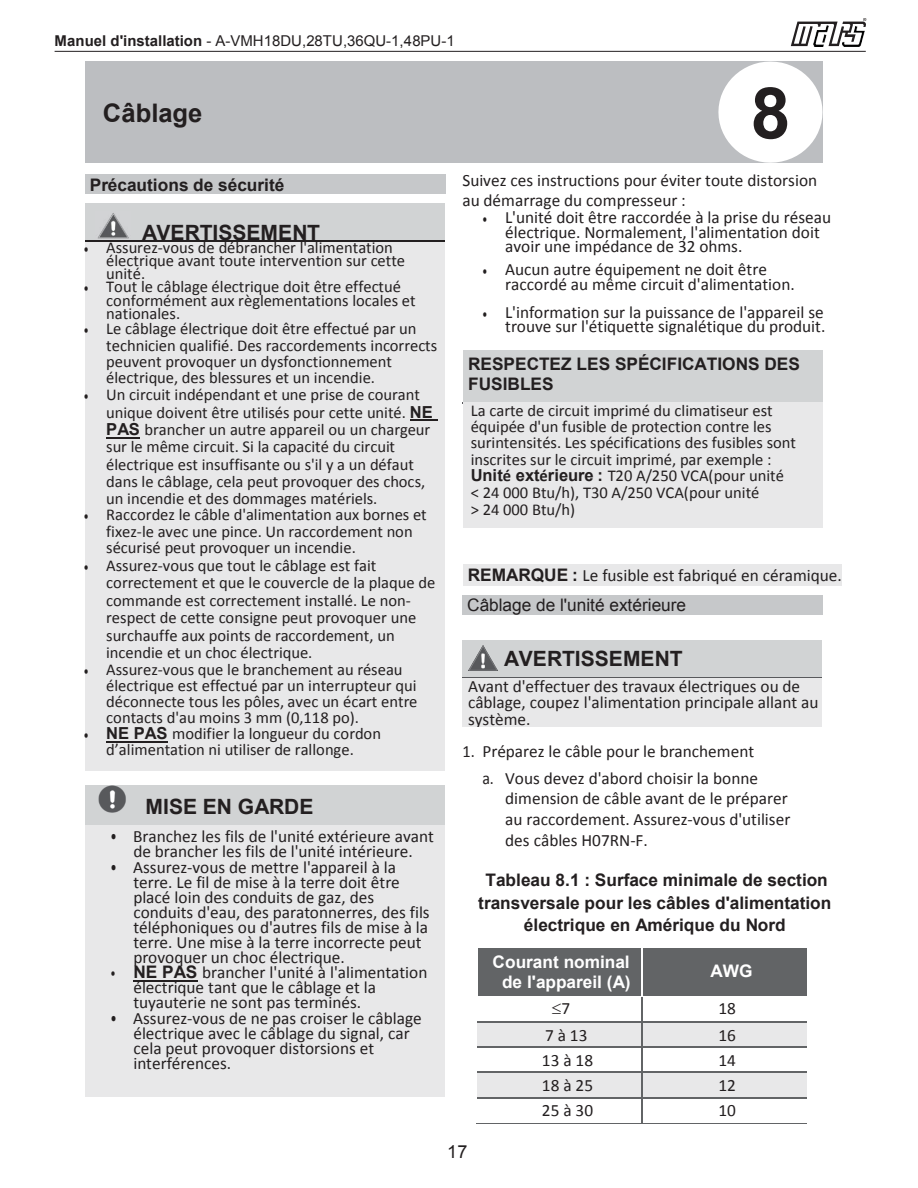
<style>
.page{position:relative;width:918px;height:1188px;background:#fff}
.page>*{position:absolute;margin:0;border:0;box-sizing:border-box;transform-origin:0 0}
.t1{font:700 71.25px "Arial";color:#231f20}
.t2{font:700 25.5px "Arial";color:#231f20}
.t3{font:700 21px "Arial";color:#231f20}
.t4{font:18px "Arial";color:#231f20}
.t5{font:17.25px/14.5px "Calibri";color:#231f20}
.t6{font:17.25px/15px "Calibri";color:#231f20;scale:.74 1}
.t7{font:700 17.25px/22.8px "Arial";color:#231f20;text-align:center}
.t8{font:17.25px/27.2px "Calibri";color:#231f20;text-align:right;scale:.94 1}
.t9{font:700 17.25px/20px "Arial";letter-spacing:-.005em;color:#fff;text-align:center}
.t10{font:16.5px/17.2px "Calibri";color:#231f20}
.t11{font:15px "Arial";color:#231f20}
.s1{font-weight:700}
.s2{font-family:"Adobe Devanagari"}
.s3{font-family:"Adobe Devanagari";font-size:17.25px}
.s4{font-family:"Arial";font-weight:700}
.s5{font-family:"Arial"}
.s6{font-size:14.25px}
</style>
<div class="page">
<svg style="left:791px;top:18px;width:75px;height:28px"></svg>
<hr style="left:55px;top:51px;width:811px;height:1px;background:#231f20">
<div style="left:85px;top:174px;width:360px;height:20px;background:#c6c8ca"></div>
<div style="left:463px;top:564px;width:379px;height:21px;background:#e8e8e9"></div>
<div style="left:462px;top:595px;width:361px;height:19px;background:#c6c8ca"></div>
<div style="left:478px;top:948px;width:163px;height:48px;background:#626466"></div>
<div style="left:642px;top:948px;width:165px;height:48px;background:#626466"></div>
<div style="left:477px;top:1023px;width:164px;height:23px;background:#e8e8e9"></div>
<div style="left:642px;top:1023px;width:165px;height:23px;background:#e8e8e9"></div>
<hr style="left:477px;top:1022px;width:164px;height:1px;background:#626466">
<hr style="left:642px;top:1022px;width:165px;height:1px;background:#626466">
<hr style="left:477px;top:1046px;width:164px;height:2px;background:#626466">
<hr style="left:642px;top:1046px;width:165px;height:2px;background:#626466">
<div style="left:477px;top:1073px;width:164px;height:24px;background:#e8e8e9"></div>
<div style="left:642px;top:1073px;width:165px;height:24px;background:#e8e8e9"></div>
<hr style="left:477px;top:1071px;width:164px;height:2px;background:#626466">
<hr style="left:642px;top:1071px;width:165px;height:2px;background:#626466">
<hr style="left:477px;top:1097px;width:164px;height:2px;background:#626466">
<hr style="left:642px;top:1097px;width:165px;height:2px;background:#626466">
<hr style="left:476px;top:1123px;width:165px;height:1px;background:#626466">
<svg style="left:641px;top:997px;width:1px;height:127px"></svg>
<hr style="left:642px;top:1123px;width:165px;height:1px;background:#626466">
<div style="left:463px;top:350px;width:359px;height:52px;background:#d1d3d4"></div>
<div style="left:85px;top:61px;width:738px;height:102px;background:#bcbec1"></div>
<svg style="left:718px;top:62px;width:105px;height:101px"></svg>
<div style="left:85px;top:203px;width:359px;height:37px;background:#d1d3d4"></div>
<img style="left:98px;top:213px;width:31px;height:26px">
<div style="left:462px;top:640px;width:360px;height:38px;background:#d1d3d4"></div>
<hr style="left:462px;top:677px;width:360px;height:2px;background:#58595c">
<img style="left:468px;top:646px;width:30px;height:25px">
<div style="left:462px;top:678px;width:360px;height:49px;background:#e8e8e9"></div>
<hr style="left:85px;top:240px;width:359px;height:2px;background:#231f20">
<hr style="left:85px;top:824px;width:359px;height:2px;background:#58595c">
<div style="left:85px;top:785px;width:359px;height:39px;background:#d1d3d4"></div>
<img style="left:98px;top:785px;width:28px;height:28px">
<hr style="left:462px;top:402px;width:360px;height:2px;background:#58595c">
<div style="left:85px;top:826px;width:359px;height:271px;background:#e8e8e9"></div>
<hr style="left:133px;top:980px;width:64px;height:2px;background:#231f20">
<div style="left:85px;top:242px;width:359px;height:529px;background:#e8e8e9"></div>
<hr style="left:410px;top:419px;width:27px;height:2px;background:#231f20">
<hr style="left:106px;top:437px;width:34px;height:2px;background:#231f20">
<hr style="left:106px;top:741px;width:61px;height:2px;background:#231f20">
<div style="left:463px;top:402px;width:360px;height:126px;background:#e8e8e9"></div>
<p class="t11" style="left:55px;top:31px;width:402px"><span class="s1">Manuel d'installation</span> - A-VMH18DU,28TU,36QU-1,48PU-1</p>
<p class="t2" style="left:103px;top:96px;width:101px">Câblage</p>
<p class="t1" style="left:751px;top:66px;width:41px">8</p>
<p class="t7" style="left:90px;top:174px;width:196px">Précautions de sécurité</p>
<p class="t5" style="left:462px;top:170px;width:356px;line-height:20.5px">Suivez ces instructions pour éviter toute distorsion au démarrage du compresseur :</p>
<p class="t5" style="left:505px;top:210px;width:328px;text-indent:-23px"><span class="s2">•</span> L'unité doit être raccordée à la prise du réseau électrique. Normalement, l'alimentation doit avoir une impédance de 32 ohms.</p>
<p class="t5" style="left:505px;top:262px;width:291px;text-indent:-23px"><span class="s2">•</span> Aucun autre équipement ne doit être raccordé au même circuit d'alimentation.</p>
<p class="t5" style="left:483px;top:305px;width:344px;text-align:right"><span class="s2">•</span> L'information sur la puissance de l'appareil se trouve sur l'étiquette signalétique du produit.</p>
<p class="t3" style="left:142px;top:219px;width:180px">AVERTISSEMENT</p>
<p class="t10" style="left:106px;top:241px;width:300px;line-height:13.2px;text-indent:-23px"><span class="s3">•</span> Assurez-vous de débrancher l'alimentation électrique avant toute intervention sur cette unité.</p>
<p class="t10" style="left:106px;top:280px;width:311px;line-height:13.2px;text-indent:-23px"><span class="s3">•</span> Tout le câblage électrique doit être effectué conformément aux règlementations locales et nationales.</p>
<p class="t10" style="left:106px;top:321px;width:333px;line-height:16.4px;text-indent:-23px"><span class="s3">•</span> Le câblage électrique doit être effectué par un technicien qualifié. Des raccordements incorrects peuvent provoquer un dysfonctionnement électrique, des blessures et un incendie.</p>
<p class="t10" style="left:106px;top:386px;width:328px;text-indent:-23px"><span class="s3">•</span> Un circuit indépendant et une prise de courant unique doivent être utilisés pour cette unité. <span class="s4">NE PAS</span> brancher un autre appareil ou un chargeur sur le même circuit. Si la capacité du circuit électrique est insuffisante ou s'il y a un défaut dans le câblage, cela peut provoquer des chocs, un incendie et des dommages matériels.</p>
<p class="t10" style="left:106px;top:507px;width:322px;line-height:16.4px;text-indent:-23px"><span class="s3">•</span> Raccordez le câble d'alimentation aux bornes et fixez-le avec une pince. Un raccordement non sécurisé peut provoquer un incendie.</p>
<p class="t10" style="left:106px;top:557px;width:331px;text-indent:-23px"><span class="s3">•</span> Assurez-vous que tout le câblage est fait correctement et que le couvercle de la plaque de commande est correctement installé. Le non&shy;respect de cette consigne peut provoquer une surchauffe aux points de raccordement, un incendie et un choc électrique.</p>
<p class="t10" style="left:106px;top:661px;width:313px;line-height:16.2px;text-indent:-23px"><span class="s3">•</span> Assurez-vous que le branchement au réseau électrique est effectué par un interrupteur qui déconnecte tous les pôles, avec un écart entre contacts d'au moins 3 mm (0,118 po).</p>
<p class="t10" style="left:84px;top:725px;width:299px;line-height:16.2px;text-align:center"><span class="s3">•</span> <span class="s4">NE PAS</span> modifier la longueur du cordon d’alimentation ni utiliser de rallonge.</p>
<p class="t7" style="left:468px;top:355px;width:333px;line-height:20px;text-align:left">RESPECTEZ LES SPÉCIFICATIONS DES<br>FUSIBLES</p>
<p class="t10" style="left:471px;top:402px;width:327px;line-height:16.5px">La carte de circuit imprimé du climatiseur est équipée d'un fusible de protection contre les surintensités. Les spécifications des fusibles sont inscrites sur le circuit imprimé, par exemple :<br><span class="s4">Unit</span><span class="s1">é</span> <span class="s4">ext</span><span class="s1">é</span><span class="s4">rieure :</span> T20 A/250 VCA(pour unité &lt; 24 000 Btu/h), T30 A/250 VCA(pour unité<br>&gt; 24 000 Btu/h)</p>
<p class="t5" style="left:467px;top:560px;width:376px;line-height:30.3px"><span class="s4">REMARQUE :</span> Le fusible est fabriqué en céramique.<br><span class="s5">Câblage de l'unité extérieure</span></p>
<p class="t3" style="left:504px;top:645px;width:180px">AVERTISSEMENT</p>
<p class="t5" style="left:468px;top:678px;width:352px;line-height:16.5px">Avant d'effectuer des travaux électriques ou de câblage, coupez l'alimentation principale allant au système.</p>
<p class="t8" style="left:462px;top:737px;width:316px">1. Préparez le câble pour le branchement a. Vous devez d'abord choisir la bonne</p>
<p class="t5" style="left:505px;top:789px;width:287px;line-height:20.5px">dimension de câble avant de le préparer au raccordement. Assurez-vous d'utiliser des câbles H07RN-F.</p>
<p class="t7" style="left:478px;top:869px;width:355px">Tableau 8.1 : Surface minimale de section transversale pour les câbles d'alimentation électrique en Amérique du Nord</p>
<p class="t9" style="left:493px;top:952px;width:139px">Courant nominal de l'appareil (A)</p>
<p class="t9" style="left:710px;top:962px;width:44px">AWG</p>
<p class="t5" style="left:552px;top:1001px;width:20px">≤7</p>
<p class="t5" style="left:718px;top:1001px;width:19px">18</p>
<p class="t5" style="left:545px;top:1028px;width:44px">7 à 13</p>
<p class="t5" style="left:718px;top:1028px;width:19px">16</p>
<p class="t5" style="left:542px;top:1053px;width:53px">13 à 18</p>
<p class="t5" style="left:718px;top:1053px;width:19px">14</p>
<p class="t5" style="left:542px;top:1078px;width:53px">18 à 25</p>
<p class="t5" style="left:718px;top:1078px;width:19px">12</p>
<p class="t5" style="left:542px;top:1103px;width:53px">25 à 30</p>
<p class="t5" style="left:718px;top:1103px;width:19px">10</p>
<p class="t3" style="left:145px;top:793px;width:170px">MISE EN GARDE</p>
<p class="t6" style="left:111px;top:828px;width:439px;text-align:center">• Branchez les fils de l'unité extérieure avant de brancher les fils de l'unité intérieure.</p>
<p class="t6" style="left:133px;top:860px;width:402px;text-indent:-23px">• Assurez-vous de mettre l'appareil à la terre. Le fil de mise à la terre doit être placé loin des conduits de gaz, des conduits d'eau, des paratonnerres, des fils téléphoniques ou d'autres fils de mise à la terre. Une mise à la terre incorrecte peut provoquer un choc électrique.</p>
<p class="t5" style="left:133px;top:965px;width:296px;line-height:15px;text-indent:-23px"><span class="s6">•</span> <span class="s4">NE PAS</span> brancher l'unité à l'alimentation électrique tant que le câblage et la tuyauterie ne sont pas terminés.</p>
<p class="t6" style="left:133px;top:1011px;width:391px;text-indent:-23px">• Assurez-vous de ne pas croiser le câblage électrique avec le câblage du signal, car cela peut provoquer distorsions et interférences.</p>
<p class="t4" style="left:447px;top:1140px;width:22px">17</p>
</div>
